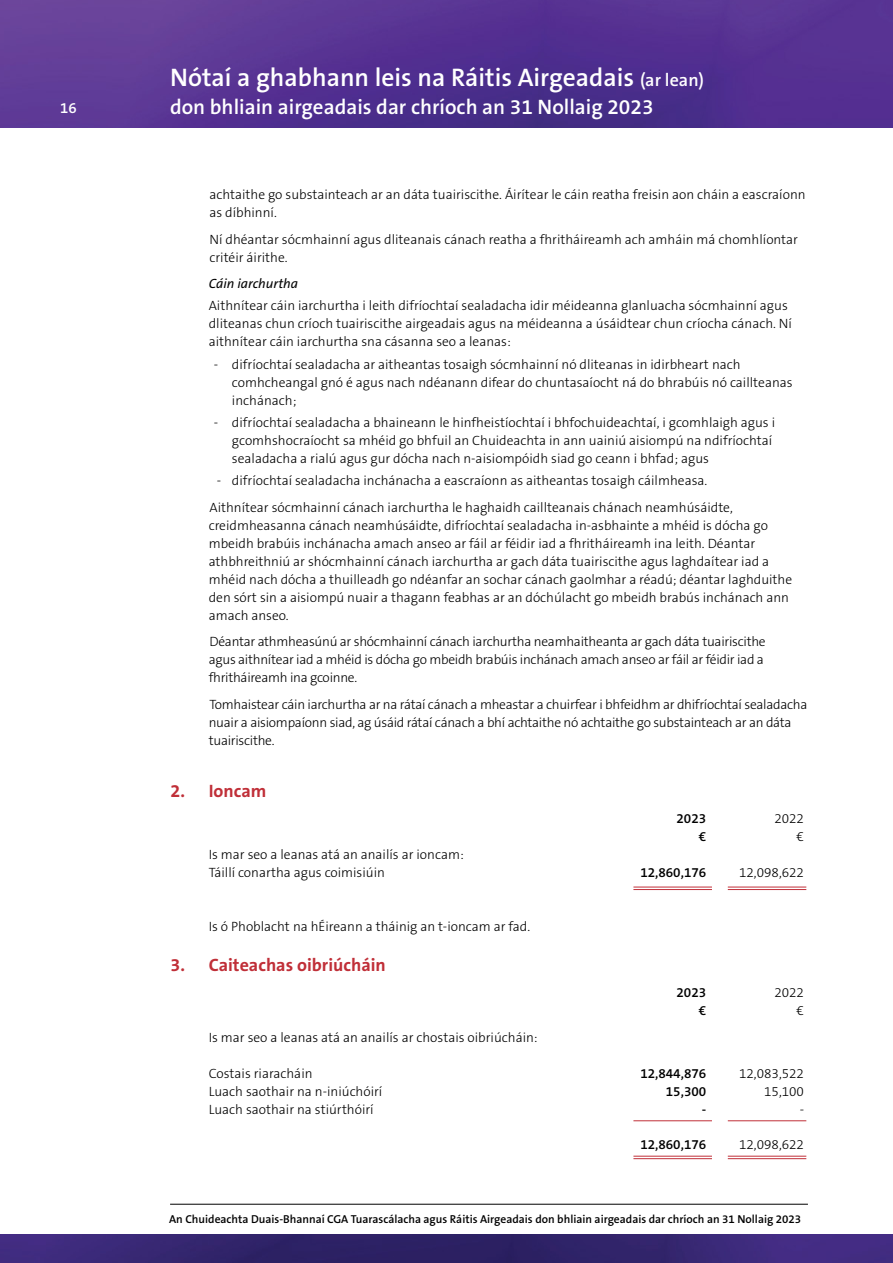
<style>
.page{position:relative;width:893px;height:1263px;background:#fff}
.page>*{position:absolute;margin:0;border:0;box-sizing:border-box;transform-origin:0 0}
.t1{font:600 25.5px "The Sans B6";color:#fff}
.t2{font:600 21px "The Sans B6";color:#fff}
.t3{font:700 18px "The Sans B7";color:#c02f38}
.t4{font:600 15px "The Sans B6";color:#fff}
.t5{font:300 13.5px/18px "The Sans B3";color:#000}
.t6{font:300 13.5px/18px "The Sans B3";letter-spacing:-.02em;color:#000}
.t7{font:600 13.5px "The Sans B6";color:#000}
.t8{font:italic 13.5px "The Sans B5 Plain";color:#000}
.t9{font:600 11.55px "The Sans B6";color:#000}
.s1{font-size:18px}
</style>
<div class="page">
<img style="left:0;top:1235px;width:893px;height:28px">
<img style="left:0;top:0;width:893px;height:128px">
<hr style="left:170px;top:1204px;width:638px;height:1px;background:#000">
<hr style="left:728px;top:1120px;width:78px;height:1px;background:#c02f38">
<hr style="left:633px;top:1120px;width:79px;height:1px;background:#c02f38">
<hr style="left:728px;top:1156px;width:78px;height:1px;background:#c02f38">
<hr style="left:728px;top:1158px;width:78px;height:1px;background:#c02f38">
<hr style="left:633px;top:1156px;width:79px;height:1px;background:#c02f38">
<hr style="left:633px;top:1158px;width:79px;height:1px;background:#c02f38">
<hr style="left:728px;top:887px;width:78px;height:1px;background:#c02f38">
<hr style="left:728px;top:889px;width:78px;height:1px;background:#c02f38">
<hr style="left:633px;top:887px;width:79px;height:1px;background:#c02f38">
<hr style="left:633px;top:889px;width:79px;height:1px;background:#c02f38">
<h1 class="t1" style="left:170px;top:64px;width:535px">Nótaí a ghabhann leis na Ráitis Airgeadais <span class="s1">(ar lean)</span></h1>
<p class="t4" style="left:60px;top:100px;width:18px">16</p>
<h2 class="t2" style="left:170px;top:96px;width:485px">don bhliain airgeadais dar chríoch an 31 Nollaig 2023</h2>
<p class="t5" style="left:209px;top:186px;width:598px">achtaithe go substainteach ar an dáta tuairiscithe. Áirítear le cáin reatha freisin aon cháin a eascraíonn as díbhinní.</p>
<p class="t5" style="left:209px;top:231px;width:590px">Ní dhéantar sócmhainní agus dliteanais cánach reatha a fhritháireamh ach amháin má chomhlíontar critéir áirithe.</p>
<p class="t8" style="left:209px;top:276px;width:91px">Cáin iarchurtha</p>
<p class="t5" style="left:209px;top:297px;width:585px">Aithnítear cáin iarchurtha i leith difríochtaí sealadacha idir méideanna glanluacha sócmhainní agus dliteanas chun críoch tuairiscithe airgeadais agus na méideanna a úsáidtear chun críocha cánach. Ní aithnítear cáin iarchurtha sna cásanna seo a leanas:</p>
<p class="t5" style="left:232px;top:356px;width:562px;text-indent:-18px">- difríochtaí sealadacha ar aitheantas tosaigh sócmhainní nó dliteanas in idirbheart nach comhcheangal gnó é agus nach ndéanann difear do chuntasaíocht ná do bhrabúis nó caillteanas inchánach;</p>
<p class="t5" style="left:232px;top:414px;width:545px;text-indent:-18px">- difríochtaí sealadacha a bhaineann le hinfheistíochtaí i bhfochuideachtaí, i gcomhlaigh agus i gcomhshocraíocht sa mhéid go bhfuil an Chuideachta in ann uainiú aisiompú na ndifríochtaí sealadacha a rialú agus gur dócha nach n-aisiompóidh siad go ceann i bhfad; agus</p>
<p class="t5" style="left:209px;top:468px;width:525px;line-height:26.5px;text-indent:7px">- difríochtaí sealadacha inchánacha a eascraíonn as aitheantas tosaigh cáilmheasa.<br>Aithnítear sócmhainní cánach iarchurtha le haghaidh caillteanais chánach neamhúsáidte,</p>
<p class="t5" style="left:209px;top:517px;width:585px">creidmheasanna cánach neamhúsáidte, difríochtaí sealadacha in-asbhainte a mhéid is dócha go mbeidh brabúis inchánacha amach anseo ar fáil ar féidir iad a fhritháireamh ina leith. Déantar athbhreithniú ar shócmhainní cánach iarchurtha ar gach dáta tuairiscithe agus laghdaítear iad a mhéid nach dócha a thuilleadh go ndéanfar an sochar cánach gaolmhar a réadú; déantar laghduithe den sórt sin a aisiompú nuair a thagann feabhas ar an dóchúlacht go mbeidh brabús inchánach ann amach anseo.</p>
<p class="t6" style="left:209px;top:633px;width:558px">Déantar athmheasúnú ar shócmhainní cánach iarchurtha neamhaitheanta ar gach dáta tuairiscithe agus aithnítear iad a mhéid is dócha go mbeidh brabúis inchánach amach anseo ar fáil ar féidir iad a fhritháireamh ina gcoinne.</p>
<p class="t6" style="left:209px;top:695px;width:600px">Tomhaistear cáin iarchurtha ar na rátaí cánach a mheastar a chuirfear i bhfeidhm ar dhifríochtaí sealadacha nuair a aisiompaíonn siad, ag úsáid rátaí cánach a bhí achtaithe nó achtaithe go substainteach ar an dáta tuairiscithe.</p>
<h3 class="t3" style="left:170px;top:781px;width:98px">2. Ioncam</h3>
<p class="t7" style="left:677px;top:812px;width:31px">2023</p>
<p class="t5" style="left:774px;top:810px;width:31px">2022</p>
<p class="t7" style="left:699px;top:830px;width:9px">€</p>
<p class="t5" style="left:797px;top:828px;width:9px">€</p>
<p class="t5" style="left:209px;top:846px;width:256px">Is mar seo a leanas atá an anailís ar ioncam:<br>Táillí conartha agus coimisiúin</p>
<p class="t7" style="left:640px;top:865px;width:67px">12,860,176</p>
<p class="t5" style="left:739px;top:864px;width:67px">12,098,622</p>
<p class="t5" style="left:209px;top:918px;width:323px">Is ó Phoblacht na hÉireann a tháinig an t-ioncam ar fad.</p>
<h3 class="t3" style="left:170px;top:955px;width:217px">3. Caiteachas oibriúcháin</h3>
<p class="t7" style="left:677px;top:985px;width:31px">2023</p>
<p class="t5" style="left:774px;top:984px;width:31px">2022</p>
<p class="t7" style="left:699px;top:1003px;width:9px">€</p>
<p class="t5" style="left:797px;top:1002px;width:9px">€</p>
<p class="t5" style="left:209px;top:1028px;width:330px">Is mar seo a leanas atá an anailís ar chostais oibriúcháin:</p>
<p class="t5" style="left:209px;top:1064px;width:105px">Costais riaracháin</p>
<p class="t7" style="left:640px;top:1066px;width:67px">12,844,876</p>
<p class="t5" style="left:739px;top:1064px;width:67px">12,083,522</p>
<p class="t5" style="left:209px;top:1082px;width:175px">Luach saothair na n-iniúchóirí</p>
<p class="t7" style="left:666px;top:1084px;width:42px">15,300</p>
<p class="t5" style="left:764px;top:1082px;width:41px">15,100</p>
<p class="t5" style="left:209px;top:1100px;width:166px">Luach saothair na stiúrthóirí</p>
<p class="t7" style="left:702px;top:1102px;width:6px">-</p>
<p class="t5" style="left:800px;top:1100px;width:6px">-</p>
<p class="t7" style="left:640px;top:1138px;width:67px">12,860,176</p>
<p class="t5" style="left:739px;top:1136px;width:67px">12,098,622</p>
<p class="t9" style="left:169px;top:1213px;width:634px">An Chuideachta Duais-Bhannaí CGA Tuarascálacha agus Ráitis Airgeadais don bhliain airgeadais dar chríoch an 31 Nollaig 2023</p>
</div>
